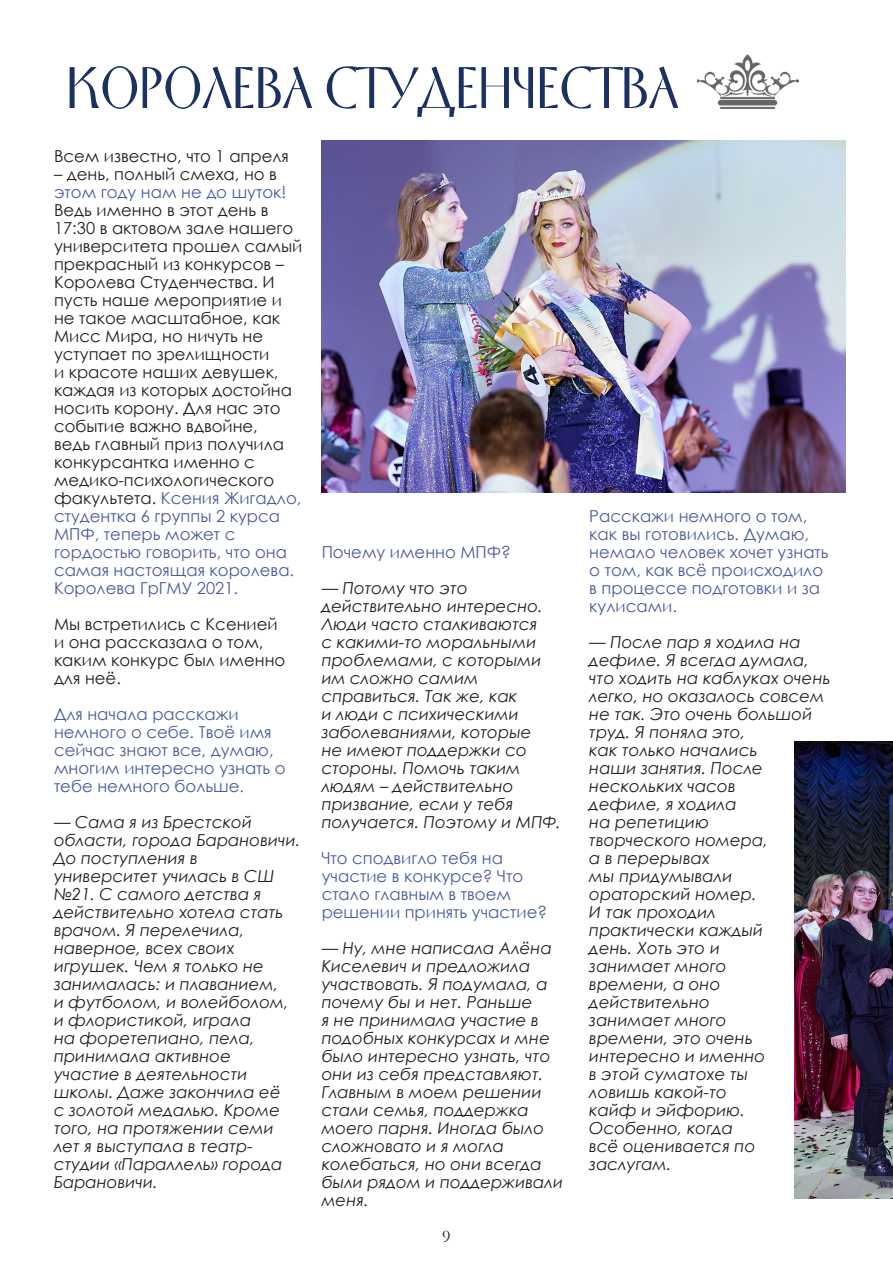
<style>
.page{position:relative;width:893px;height:1263px;background:#fff}
.page>*{position:absolute;margin:0;border:0;box-sizing:border-box;transform-origin:0 0}
.Текст{font:54px "EFN Wenecja";color:#1b3162}
.t1{font:18px "Garamond";color:#231f20}
.Текст-2{font:italic 16.5px/18px "Century Gothic";color:#231f20}
.Текст-3{font:16.5px/18px "Century Gothic";color:#231f20}
.Текст-4{font:16.5px/18px "Century Gothic";color:#4d5a9e}
.s1{color:#4d5a9e}
</style>
<div class="page">
<img style="left:322px;top:140px;width:524px;height:352px">
<img style="left:698px;top:54px;width:101px;height:54px">
<img style="left:794px;top:741px;width:99px;height:457px">
<p class="Текст" style="left:66px;top:55px;width:613px">КОРОЛЕВА СТУДЕНЧЕСТВА</p>
<p class="Текст-3" style="left:54px;top:147px;width:236px">Всем известно, что 1 апреля</p>
<p class="Текст-3" style="left:54px;top:165px;width:250px">– день, полный смеха, но в <span class="s1">этом году нам не до шуток!<br></span>Ведь именно в этот день в<br>17:30 в актовом зале нашего университета прошел самый прекрасный из конкурсов –<br>Королева Студенчества. И пусть наше мероприятие и не такое масштабное, как<br>Мисс Мира, но ничуть не уступает по зрелищности<br>и красоте наших девушек, каждая из которых достойна носить корону. Для нас это событие важно вдвойне,<br>ведь главный приз получила конкурсантка именно с медико-психологического факультета. <span class="s1">Ксения Жигадло, студентка 6 группы 2 курса<br>МПФ, теперь может с гордостью говорить, что она самая настоящая королева.<br>Королева ГрГМУ 2021.</span></p>
<p class="Текст-3" style="left:54px;top:615px;width:233px">Мы встретились с Ксенией и она рассказала о том, каким конкурс был именно для неё.</p>
<p class="Текст-4" style="left:54px;top:705px;width:233px">Для начала расскажи немного о себе. Твоё имя сейчас знают все, думаю, многим интересно узнать о тебе немного больше.</p>
<p class="Текст-2" style="left:54px;top:813px;width:248px">— Сама я из Брестской области, города Барановичи.<br>До поступления в университет училась в СШ №21. С самого детства я действительно хотела стать врачом. Я перелечила, наверное, всех своих игрушек. Чем я только не занималась: и плаванием,<br>и футболом, и волейболом, и флористикой, играла<br>на форетепиано, пела, принимала активное участие в деятельности школы. Даже закончила её<br>с золотой медалью. Кроме того, на протяжении семи лет я выступала в театр&shy;студии «Параллель» города<br>Барановичи.</p>
<p class="Текст-4" style="left:589px;top:507px;width:241px">Расскажи немного о том, как вы готовились. Думаю, немало человек хочет узнать о том, как всё происходило в процессе подготовки и за кулисами.</p>
<p class="Текст-2" style="left:589px;top:633px;width:243px">— После пар я ходила на дефиле. Я всегда думала, что ходить на каблуках очень легко, но оказалось совсем не так. Это очень большой труд. Я поняла это,<br>как только начались<br>наши занятия. После нескольких часов<br>дефиле, я ходила<br>на репетицию<br>творческого номера,<br>а в перерывах<br>мы придумывали ораторский номер.<br>И так проходил<br>практически каждый<br>день. Хоть это и<br>занимает много<br>времени, а оно действительно<br>занимает много<br>времени, это очень интересно и именно<br>в этой суматохе ты<br>ловишь какой-то<br>кайф и эйфорию.<br>Особенно, когда<br>всё оценивается по заслугам.</p>
<p class="Текст-4" style="left:322px;top:543px;width:191px">Почему именно МПФ?</p>
<p class="Текст-2" style="left:322px;top:579px;width:241px">— Потому что это действительно интересно.<br>Люди часто сталкиваются<br>с какими-то моральными проблемами, с которыми им сложно самим справиться. Так же, как<br>и люди с психическими заболеваниями, которые<br>не имеют поддержки со стороны. Помочь таким людям – действительно призвание, если у тебя получается. Поэтому и МПФ.</p>
<p class="Текст-4" style="left:322px;top:849px;width:227px">Что сподвигло тебя на участие в конкурсе? Что стало главным в твоем решении принять участие?</p>
<p class="Текст-2" style="left:322px;top:939px;width:243px">— Ну, мне написала Алёна<br>Киселевич и предложила участвовать. Я подумала, а почему бы и нет. Раньше<br>я не принимала участие в подобных конкурсах и мне было интересно узнать, что они из себя представляют.<br>Главным в моем решении стали семья, поддержка моего парня. Иногда было сложновато и я могла колебаться, но они всегда были рядом и поддерживали меня.</p>
<p class="t1" style="left:442px;top:1224px;width:10px">9</p>
</div>
